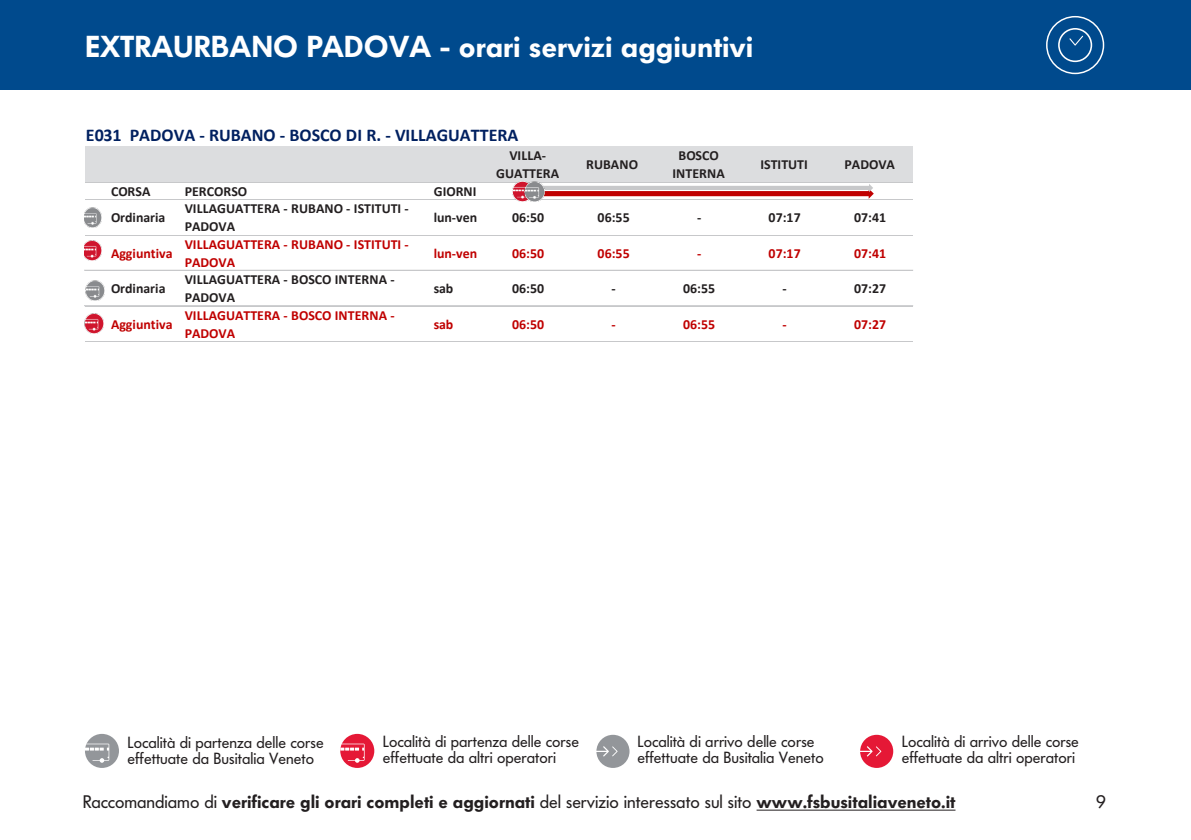
<style>
.page{position:relative;width:1191px;height:840px;background:#fff}
.page>*{position:absolute;margin:0;border:0;box-sizing:border-box;transform-origin:0 0}
.t1{font:600 30px "Futura Serie BQ";color:#fff}
.t2{font:600 18px "Futura Serie BQ";color:#231f20}
.t3{font:700 18px "Calibri";color:#002060}
.t4{font:18px "Futura Serie BQ";color:#231f20}
.t5{font:16px/16px "Futura Serie BQ";color:#231f20}
.t6{font:700 13.8px/18px "Calibri";color:#231f20;text-align:center}
.t7{font:700 13.8px/18px "Calibri";color:#c00000}
.s1{font-weight:400}
</style>
<div class="page">
<div style="left:0;top:0;width:1191px;height:90px;background:#004a8d"></div>
<div style="left:1046px;top:16px;width:58px;height:58px;border:1px solid #fff;border-radius:50%"></div>
<svg style="left:1058px;top:28px;width:34px;height:34px"></svg>
<hr style="left:756px;top:809px;width:199px;height:1px;background:#231f20">
<div style="left:596px;top:734px;width:33px;height:33px;background:#93969a;border-radius:50%"></div>
<svg style="left:596px;top:745px;width:21px;height:11px"></svg>
<div style="left:860px;top:734px;width:33px;height:33px;background:#e51836;border-radius:50%"></div>
<svg style="left:860px;top:745px;width:21px;height:11px"></svg>
<div style="left:85px;top:733px;width:34px;height:34px;background:#93969a;border-radius:50%"></div>
<svg style="left:85px;top:743px;width:24px;height:19px"></svg>
<div style="left:340px;top:733px;width:34px;height:34px;background:#e51836;border-radius:50%"></div>
<svg style="left:340px;top:743px;width:24px;height:19px"></svg>
<div style="left:85px;top:146px;width:827px;height:36px;background:#dcdddf"></div>
<hr style="left:85px;top:181px;width:827px;height:1px;background:#c7c8ca">
<hr style="left:85px;top:199px;width:827px;height:1px;background:#c7c8ca">
<hr style="left:85px;top:235px;width:827px;height:1px;background:#c7c8ca">
<hr style="left:85px;top:270px;width:827px;height:1px;background:#c7c8ca">
<hr style="left:85px;top:305px;width:827px;height:1px;background:#c7c8ca">
<hr style="left:85px;top:341px;width:827px;height:1px;background:#c7c8ca">
<svg style="left:544px;top:184px;width:329px;height:15px"></svg>
<img style="left:85px;top:207px;width:17px;height:20px">
<img style="left:85px;top:241px;width:16px;height:19px">
<img style="left:85px;top:280px;width:19px;height:20px">
<img style="left:85px;top:313px;width:19px;height:20px">
<img style="left:512px;top:181px;width:19px;height:20px">
<img style="left:524px;top:182px;width:20px;height:20px">
<h1 class="t1" style="left:85px;top:29px;width:670px">EXTRAURBANO PADOVA - orari servizi aggiuntivi</h1>
<p class="t3" style="left:86px;top:122px;width:434px">E031 PADOVA - RUBANO - BOSCO DI R. - VILLAGUATTERA</p>
<p class="t6" style="left:496px;top:146px;width:65px">VILLA-<br>GUATTERA</p>
<p class="t6" style="left:586px;top:155px;width:53px">RUBANO</p>
<p class="t6" style="left:672px;top:146px;width:54px">BOSCO<br>INTERNA</p>
<p class="t6" style="left:760px;top:155px;width:49px">ISTITUTI</p>
<p class="t6" style="left:844px;top:155px;width:52px">PADOVA</p>
<p class="t6" style="left:111px;top:182px;width:41px">CORSA</p>
<p class="t6" style="left:185px;top:182px;width:64px">PERCORSO</p>
<p class="t6" style="left:434px;top:182px;width:44px">GIORNI</p>
<p class="t6" style="left:111px;top:208px;width:56px">Ordinaria</p>
<p class="t6" style="left:185px;top:199px;width:225px;text-align:left">VILLAGUATTERA - RUBANO - ISTITUTI -<br>PADOVA</p>
<p class="t6" style="left:434px;top:208px;width:45px">lun-ven</p>
<p class="t6" style="left:512px;top:208px;width:34px">06:50</p>
<p class="t6" style="left:597px;top:208px;width:34px">06:55</p>
<p class="t6" style="left:697px;top:208px;width:6px">-</p>
<p class="t6" style="left:768px;top:208px;width:34px">07:17</p>
<p class="t6" style="left:854px;top:208px;width:34px">07:41</p>
<p class="t7" style="left:111px;top:244px;width:63px">Aggiuntiva</p>
<p class="t7" style="left:185px;top:235px;width:225px">VILLAGUATTERA - RUBANO - ISTITUTI -<br>PADOVA</p>
<p class="t7" style="left:434px;top:244px;width:45px">lun-ven</p>
<p class="t7" style="left:512px;top:244px;width:34px">06:50</p>
<p class="t7" style="left:597px;top:244px;width:34px">06:55</p>
<p class="t7" style="left:697px;top:244px;width:6px">-</p>
<p class="t7" style="left:768px;top:244px;width:34px">07:17</p>
<p class="t7" style="left:854px;top:244px;width:34px">07:41</p>
<p class="t6" style="left:111px;top:279px;width:56px">Ordinaria</p>
<p class="t6" style="left:185px;top:270px;width:211px;text-align:left">VILLAGUATTERA - BOSCO INTERNA -<br>PADOVA</p>
<p class="t6" style="left:434px;top:279px;width:21px">sab</p>
<p class="t6" style="left:512px;top:279px;width:34px">06:50</p>
<p class="t6" style="left:611px;top:279px;width:6px">-</p>
<p class="t6" style="left:683px;top:279px;width:34px">06:55</p>
<p class="t6" style="left:782px;top:279px;width:6px">-</p>
<p class="t6" style="left:854px;top:279px;width:34px">07:27</p>
<p class="t7" style="left:111px;top:314px;width:63px">Aggiuntiva</p>
<p class="t7" style="left:185px;top:305px;width:211px">VILLAGUATTERA - BOSCO INTERNA -<br>PADOVA</p>
<p class="t7" style="left:434px;top:314px;width:21px">sab</p>
<p class="t7" style="left:512px;top:314px;width:34px">06:50</p>
<p class="t7" style="left:611px;top:314px;width:6px">-</p>
<p class="t7" style="left:683px;top:314px;width:34px">06:55</p>
<p class="t7" style="left:782px;top:314px;width:6px">-</p>
<p class="t7" style="left:854px;top:314px;width:34px">07:27</p>
<p class="t5" style="left:127px;top:734px;width:198px">Località di partenza delle corse effettuate da Busitalia Veneto</p>
<p class="t5" style="left:383px;top:733px;width:198px">Località di partenza delle corse effettuate da altri operatori</p>
<p class="t5" style="left:637px;top:733px;width:188px">Località di arrivo delle corse effettuate da Busitalia Veneto</p>
<p class="t5" style="left:901px;top:733px;width:179px">Località di arrivo delle corse effettuate da altri operatori</p>
<p class="t2" style="left:83px;top:791px;width:874px"><span class="s1">Raccomandiamo di</span> verificare gli orari completi e aggiornati <span class="s1">del servizio interessato sul sito</span> www.fsbusitaliaveneto.it</p>
<p class="t4" style="left:1096px;top:790px;width:11px">9</p>
</div>
